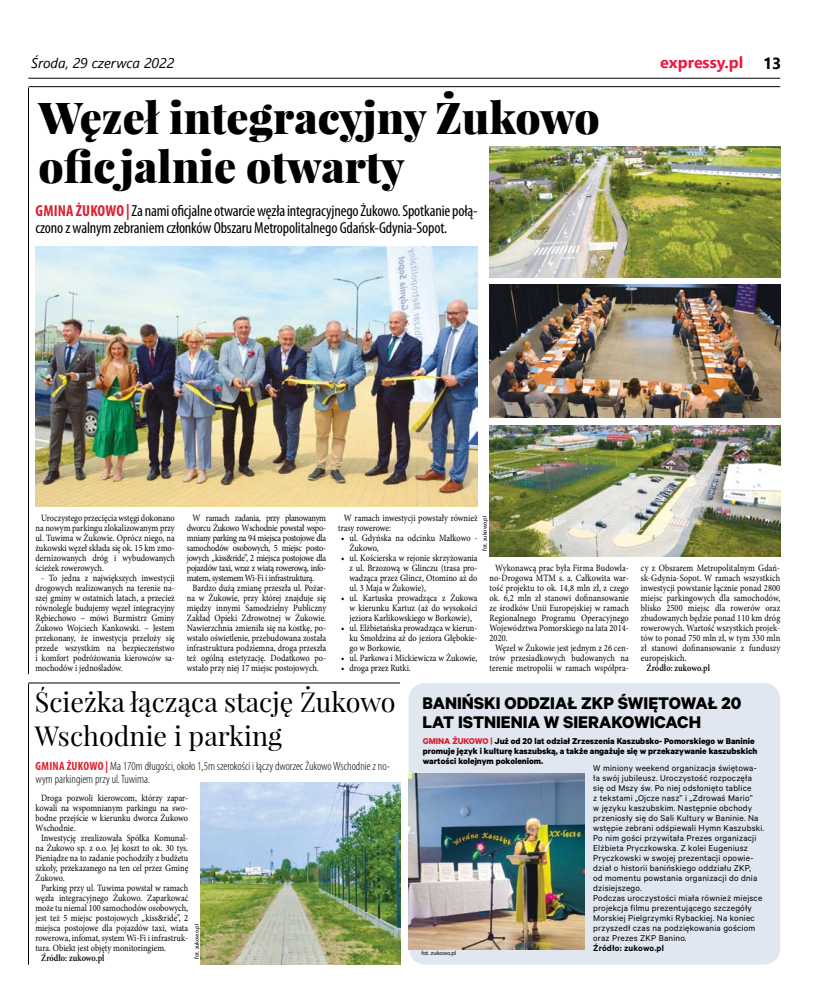
<style>
.page{position:relative;width:820px;height:993px;background:#fff}
.page>*{position:absolute;margin:0;border:0;box-sizing:border-box;transform-origin:0 0}
.t1{font:900 44px/49px "Playfair Display";color:#000}
.t2{font:27px/33px "Playfair Display";color:#000}
.t3{font:700 19px/19.3px "Calibre";color:#000}
.t4{font:condensed 16px/17px "Myriad Pro";letter-spacing:-.01em;color:#000}
.t5{font:700 16px "Segoe UI";color:#ed1942}
.t6{font:italic 14px "Segoe UI";color:#000}
.t7{font:300 condensed 12px/13px "Myriad Pro";color:#000}
.t8{font:9.6px/10px "Minion Pro";color:#000;text-align:justify;scale:.87 1}
.t9{font:9.6px "Minion Pro";letter-spacing:-.03em;color:#000;scale:.87 1}
.t10{font:600 9.6px "Minion Pro";color:#000;scale:.87 1}
.t11{font:9.5px/10px "Calibre";letter-spacing:.02em;color:#000}
.t12{font:700 9.5px/10px "Calibre";color:#000}
.t13{font:600 9.5px "Calibre";letter-spacing:.02em;color:#000}
.t14{font:700 9.5px "Calibre";color:#db2233}
.t15{font:6px "Myriad Pro";color:#000}
.s1{color:#000}
.s2{font-weight:700;color:#db2233}
.s3{color:#db2233}
</style>
<div class="page">
<hr style="left:28px;top:78px;width:752px;height:1px;background:#000">
<hr style="left:29px;top:86px;width:751px;height:1px;background:#000">
<hr style="left:28px;top:87px;width:1px;height:587px;background:#000">
<img style="left:35px;top:246px;width:442px;height:260px">
<img style="left:489px;top:146px;width:291px;height:131px">
<img style="left:489px;top:284px;width:291px;height:133px">
<img style="left:489px;top:425px;width:291px;height:131px">
<div style="left:408px;top:682px;width:372px;height:282px;background:#e1e7f1;border-radius:17px"></div>
<img style="left:408px;top:773px;width:176px;height:176px">
<hr style="left:28px;top:682px;width:372px;height:1px;background:#000">
<hr style="left:28px;top:683px;width:1px;height:281px;background:#000">
<img style="left:201px;top:782px;width:199px;height:182px">
<h3 class="t6" style="left:31px;top:50px;width:144px">Środa, 29 czerwca 2022</h3>
<h3 class="t5" style="left:660px;top:48px;width:123px">expressy.pl <span class="s1">13</span></h3>
<h1 class="t1" style="left:38px;top:93px;width:562px">Węzeł integracyjny Żukowo oficjalnie otwarty</h1>
<h3 class="t4" style="left:35px;top:202px;width:443px"><span class="s2">GMINA ŻUKOWO |</span> Za nami oficjalne otwarcie węzła integracyjnego Żukowo. Spotkanie połą&shy;czono zwalnym zebraniem członków Obszaru Metropolitalnego Gdańsk-Gdynia-Sopot.</h3>
<p class="t8" style="left:35px;top:513px;width:162px;text-indent:6px">Uroczystego przecięcia wstęgi dokonano na nowym parkingu zlokalizowanym przy ul. Tuwima w Żukowie. Oprócz niego, na żukowski węzeł składa się ok. 15 km zmo&shy;dernizowanych dróg i wybudowanych ścieżek rowerowych.</p>
<p class="t8" style="left:35px;top:573px;width:162px;text-indent:6px">- To jedna z największych inwestycji drogowych realizowanych na terenie na&shy;szej gminy w ostatnich latach, a przecież równolegle budujemy węzeł integracyjny Rębiechowo – mówi Burmistrz Gminy Żukowo Wojciech Kankowski. – Jestem przekonany, że inwestycja przełoży się przede wszystkim na bezpieczeństwo i komfort podróżowania kierowców sa&shy;mochodów i jednośladów.</p>
<p class="t9" style="left:192px;top:511px;width:155px">W ramach zadania, przy planowanym</p>
<p class="t9" style="left:187px;top:521px;width:162px">dworcu Żukowo Wschodnie powstał wspo-</p>
<p class="t9" style="left:187px;top:531px;width:162px">mniany parking na 94 miejsca postojowe dla</p>
<p class="t9" style="left:187px;top:541px;width:162px">samochodów osobowych, 5 miejsc posto-</p>
<p class="t9" style="left:187px;top:551px;width:162px">jowych „kiss&amp;ride”, 2 miejsca postojowe dla</p>
<p class="t9" style="left:187px;top:561px;width:162px">pojazdów taxi, wraz z wiatą rowerową, info-</p>
<p class="t9" style="left:187px;top:571px;width:148px">matem, systemem Wi-Fi i infrastrukturą.</p>
<p class="t8" style="left:192px;top:583px;width:155px">Bardzo dużą zmianę przeszła ul. Pożar-</p>
<p class="t8" style="left:187px;top:593px;width:162px">na w Żukowie, przy której znajduje się</p>
<p class="t8" style="left:187px;top:603px;width:162px">między innymi Samodzielny Publiczny</p>
<p class="t8" style="left:187px;top:613px;width:162px">Zakład Opieki Zdrowotnej w Żukowie.</p>
<p class="t8" style="left:187px;top:623px;width:162px">Nawierzchnia zmieniła się na kostkę, po-</p>
<p class="t8" style="left:187px;top:633px;width:162px">wstało oświetlenie, przebudowana została</p>
<p class="t8" style="left:187px;top:643px;width:162px">infrastruktura podziemna, droga przeszła</p>
<p class="t8" style="left:187px;top:653px;width:162px">też ogólną estetyzację. Dodatkowo po-</p>
<p class="t8" style="left:187px;top:663px;width:153px">wstało przy niej 17 miejsc postojowych.</p>
<p class="t8" style="left:338px;top:513px;width:162px;text-indent:6px">W ramach inwestycji powstały również trasy rowerowe:</p>
<p class="t8" style="left:349px;top:533px;width:148px;text-indent:-9px">• ul. Gdyńska na odcinku Małkowo -<br>Żukowo,</p>
<p class="t8" style="left:349px;top:553px;width:149px;text-indent:-8px">• ul. Kościerska w rejonie skrzyżowania z ul. Brzozową w Glinczu (trasa pro&shy;wadząca przez Glincz, Otomino aż do ul. 3 Maja w Żukowie),</p>
<p class="t8" style="left:349px;top:593px;width:149px;text-indent:-9px">• ul. Kartuska prowadząca z Żukowa w kierunku Kartuz (aż do wysokości jeziora Karlikowskiego w Borkowie),</p>
<p class="t8" style="left:349px;top:623px;width:148px;text-indent:-9px">• ul. Elżbietańska prowadząca w kierun&shy;ku Smołdzina aż do jeziora Głębokie&shy;go w Borkowie,</p>
<p class="t8" style="left:341px;top:653px;width:158px">• ul. Parkowa i Mickiewicza w Żukowie,</p>
<p class="t8" style="left:341px;top:663px;width:82px">• droga przez Rutki.</p>
<p class="t15" style="left:481px;top:550px;width:36px;rotate:-90deg">fot. zukowo.pl</p>
<p class="t8" style="left:495px;top:563px;width:155px">Wykonawcą prac była Firma Budowla-</p>
<p class="t8" style="left:489px;top:573px;width:162px">no-Drogowa MTM s. a. Całkowita war-</p>
<p class="t8" style="left:489px;top:583px;width:162px">tość projektu to ok. 14,8 mln zł, z czego</p>
<p class="t8" style="left:489px;top:593px;width:162px">ok. 6,2 mln zł stanowi dofinansowanie</p>
<p class="t8" style="left:489px;top:603px;width:162px">ze środków Unii Europejskiej w ramach</p>
<p class="t8" style="left:489px;top:613px;width:162px">Regionalnego Programu Operacyjnego</p>
<p class="t8" style="left:489px;top:623px;width:162px">Województwa Pomorskiego na lata 2014-</p>
<p class="t8" style="left:489px;top:633px;width:23px">2020.</p>
<p class="t8" style="left:495px;top:643px;width:155px">Węzeł w Żukowie jest jednym z 26 cen-</p>
<p class="t8" style="left:489px;top:653px;width:162px">trów przesiadkowych budowanych na</p>
<p class="t8" style="left:489px;top:663px;width:162px">terenie metropolii w ramach współpra-</p>
<p class="t8" style="left:640px;top:563px;width:162px">cy z Obszarem Metropolitalnym Gdań&shy;sk-Gdynia-Sopot. W ramach wszystkich inwestycji powstanie łącznie ponad 2800 miejsc parkingowych dla samochodów, blisko 2500 miejsc dla rowerów oraz zbudowanych będzie ponad 110 km dróg rowerowych. Wartość wszystkich projek&shy;tów to ponad 750 mln zł, w tym 330 mln zł stanowi dofinansowanie z funduszy europejskich.</p>
<p class="t10" style="left:646px;top:661px;width:74px">Źródło: zukowo.pl</p>
<h2 class="t2" style="left:35px;top:685px;width:362px">Ścieżka łącząca stację Żukowo<br>Wschodnie i parking</h2>
<p class="t7" style="left:35px;top:759px;width:356px"><span class="s2">GMINA ŻUKOWO |</span> Ma 170m długości, około 1,5m szerokości i łączy dworzec Żukowo Wschodnie z no&shy;wym parkingiem przy ul. Tuwima.</p>
<p class="t8" style="left:41px;top:792px;width:170px">Droga pozwoli kierowcom, którzy zapar-</p>
<p class="t8" style="left:35px;top:802px;width:177px">kowali na wspomnianym parkingu na swo-</p>
<p class="t8" style="left:35px;top:812px;width:177px">bodne przejście w kierunku dworca Żukowo</p>
<p class="t8" style="left:35px;top:822px;width:48px">Wschodnie.</p>
<p class="t8" style="left:41px;top:832px;width:170px">Inwestycję zrealizowała Spółka Komunal-</p>
<p class="t8" style="left:35px;top:842px;width:177px">na Żukowo sp. z o.o. Jej koszt to ok. 30 tys.</p>
<p class="t8" style="left:35px;top:852px;width:177px">Pieniądze na to zadanie pochodziły z budżetu</p>
<p class="t8" style="left:35px;top:862px;width:177px">szkoły, przekazanego na ten cel przez Gminę</p>
<p class="t8" style="left:35px;top:872px;width:35px">Żukowo.</p>
<p class="t8" style="left:41px;top:882px;width:170px">Parking przy ul. Tuwima powstał w ramach</p>
<p class="t8" style="left:35px;top:892px;width:177px">węzła integracyjnego Żukowo. Zaparkować</p>
<p class="t8" style="left:35px;top:902px;width:177px">może tu niemal 100 samochodów osobowych,</p>
<p class="t8" style="left:35px;top:912px;width:177px">jest też 5 miejsc postojowych „kiss&amp;ride”, 2</p>
<p class="t8" style="left:35px;top:922px;width:177px">miejsca postojowe dla pojazdów taxi, wiata</p>
<p class="t8" style="left:35px;top:932px;width:177px">rowerowa, infomat, system Wi-Fi i infrastruk-</p>
<p class="t8" style="left:35px;top:942px;width:152px">tura. Obiekt jest objęty monitoringiem.</p>
<p class="t10" style="left:41px;top:950px;width:74px">Źródło: zukowo.pl</p>
<p class="t15" style="left:193px;top:958px;width:36px;rotate:-90deg">fot. zukowo.pl</p>
<h3 class="t3" style="left:422px;top:692px;width:320px">Baniński oddział ZKP świętował 20 lat istnienia w Sierakowicach</h3>
<p class="t14" style="left:422px;top:734px;width:13px">GMINA</p>
<p class="t14" style="left:452px;top:734px;width:24px">ŻU KOWO</p>
<p class="t12" style="left:422px;top:735px;width:336px;text-indent:68px"><span class="s3">|</span> Już od 20 lat odział Zrzeszenia Kaszubsko- Pomorskiego w Baninie promuje język i kulturę kaszubską, a także angażuje się w przekazywanie kaszubskich wartości kolejnym pokoleniom.</p>
<p class="t11" style="left:593px;top:762px;width:172px">W miniony weekend organizacja świętowa&shy;ła swój jubileusz. Uroczystość rozpoczęła się od Mszy św. Po niej odsłonięto tablice<br>z tekstami „Ojcze nasz” i „Zdrowaś Mario”<br>w języku kaszubskim. Następnie obchody przeniosły się do Sali Kultury w Baninie. Na wstępie zebrani odśpiewali Hymn Kaszubski.<br>Po nim gości przywitała Prezes organizacji Elżbieta Pryczkowska. Z kolei Eugeniusz Pryczkowski w swojej prezentacji opowie&shy;dział o historii banińskiego oddziału ZKP,<br>od momentu powstania organizacji do dnia dzisiejszego.<br>Podczas uroczystości miała również miejsce projekcja filmu prezentującego szczegóły Morskiej Pielgrzymki Rybackiej. Na koniec przyszedł czas na podziękowania gościom oraz Prezes ZKP Banino.</p>
<p class="t13" style="left:593px;top:942px;width:72px">Źródło: zukowo.pl</p>
<p class="t15" style="left:421px;top:949px;width:36px">fot. zukowo.pl</p>
</div>
